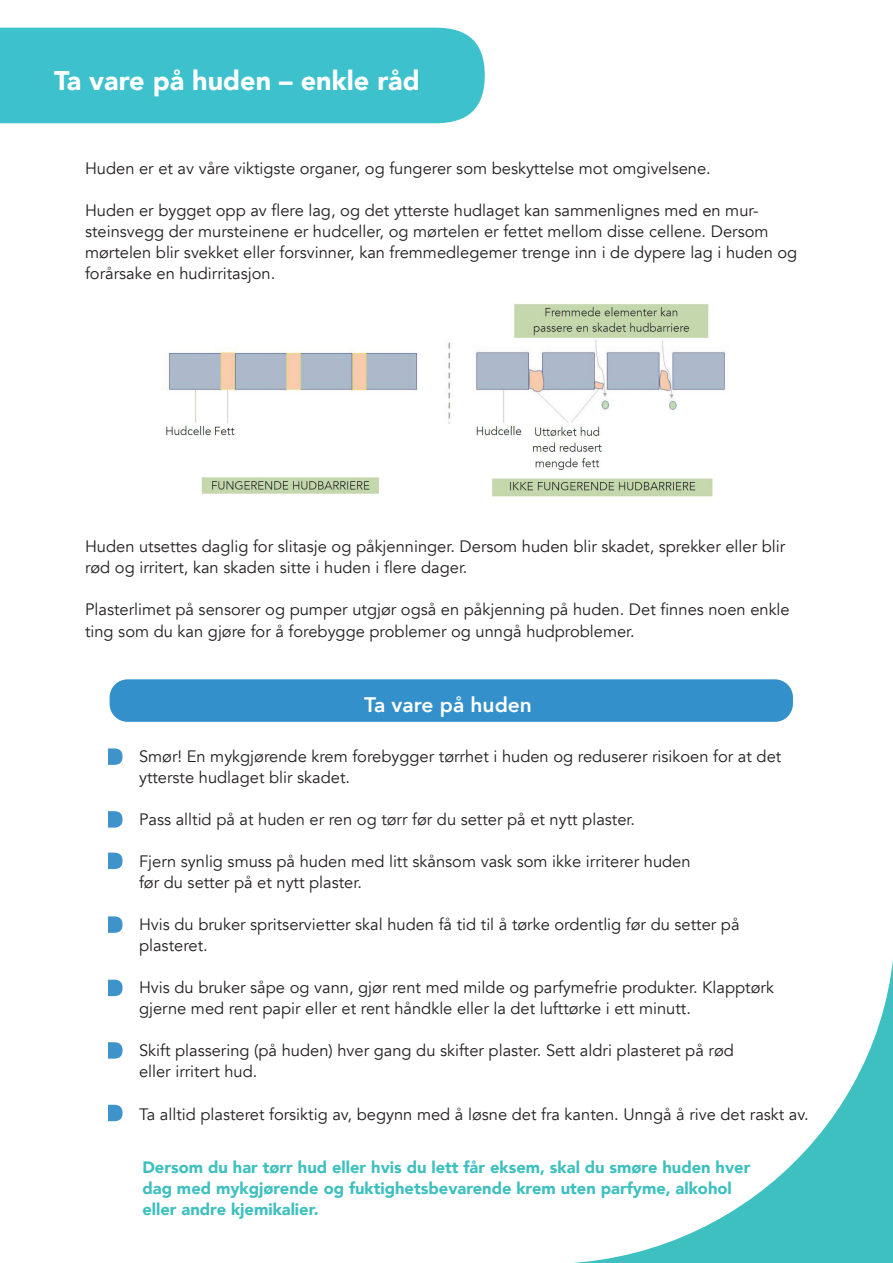
<style>
.page{position:relative;width:893px;height:1263px;background:#fff}
.page>*{position:absolute;margin:0;border:0;box-sizing:border-box;transform-origin:0 0}
.t1{font:900 27px "Avenir";color:#fff}
.t2{font:800 21px "Avenir";color:#fff}
.t3{font:16.5px/21px "Avenir";color:#231f20}
.t4{font:900 16.5px/21px "Avenir";color:#3dc0bf}
</style>
<div class="page">
<div style="left:0;top:28px;width:485px;height:95px;background:#3dc1cc"></div>
<div style="left:110px;top:679px;width:683px;height:43px;background:#3390cb;border-radius:18px"></div>
<svg style="left:573px;top:960px;width:320px;height:303px"></svg>
<svg style="left:108px;top:748px;width:15px;height:17px"></svg>
<svg style="left:108px;top:811px;width:15px;height:17px"></svg>
<svg style="left:108px;top:853px;width:15px;height:16px"></svg>
<svg style="left:108px;top:916px;width:15px;height:17px"></svg>
<svg style="left:108px;top:980px;width:15px;height:16px"></svg>
<svg style="left:108px;top:1042px;width:15px;height:17px"></svg>
<svg style="left:108px;top:1105px;width:15px;height:16px"></svg>
<svg style="left:580px;top:1262px;width:313px;height:1px"></svg>
<img style="left:165px;top:303px;width:561px;height:194px">
<p class="t1" style="left:54px;top:57px;width:367px">Ta vare på huden – enkle råd</p>
<p class="t3" style="left:85px;top:158px;width:627px">Huden er et av våre viktigste organer, og fungerer som beskyttelse mot omgivelsene.</p>
<p class="t3" style="left:85px;top:200px;width:714px">Huden er bygget opp av flere lag, og det ytterste hudlaget kan sammenlignes med en mur&shy;steinsvegg der mursteinene er hudceller, og mørtelen er fettet mellom disse cellene. Dersom mørtelen blir svekket eller forsvinner, kan fremmedlegemer trenge inn i de dypere lag i huden og forårsake en hudirritasjon.</p>
<p class="t3" style="left:85px;top:536px;width:702px">Huden utsettes daglig for slitasje og påkjenninger. Dersom huden blir skadet, sprekker eller blir rød og irritert, kan skaden sitte i huden i flere dager.</p>
<p class="t3" style="left:85px;top:599px;width:706px;line-height:21.6px">Plasterlimet på sensorer og pumper utgjør også en påkjenning på huden. Det finnes noen enkle ting som du kan gjøre for å forebygge problemer og unngå hudproblemer.</p>
<p class="t2" style="left:364px;top:685px;width:169px">Ta vare på huden</p>
<p class="t3" style="left:139px;top:746px;width:644px">Smør! En mykgjørende krem forebygger tørrhet i huden og reduserer risikoen for at det ytterste hudlaget blir skadet.</p>
<p class="t3" style="left:139px;top:809px;width:498px">Pass alltid på at huden er ren og tørr før du setter på et nytt plaster.</p>
<p class="t3" style="left:139px;top:851px;width:553px">Fjern synlig smuss på huden med litt skånsom vask som ikke irriterer huden før du setter på et nytt plaster.</p>
<p class="t3" style="left:139px;top:914px;width:602px">Hvis du bruker spritservietter skal huden få tid til å tørke ordentlig før du setter på plasteret.</p>
<p class="t3" style="left:139px;top:977px;width:636px">Hvis du bruker såpe og vann, gjør rent med milde og parfymefrie produkter. Klapptørk gjerne med rent papir eller et rent håndkle eller la det lufttørke i ett minutt.</p>
<p class="t3" style="left:139px;top:1040px;width:596px">Skift plassering (på huden) hver gang du skifter plaster. Sett aldri plasteret på rød eller irritert hud.</p>
<p class="t3" style="left:139px;top:1104px;width:671px">Ta alltid plasteret forsiktig av, begynn med å løsne det fra kanten. Unngå å rive det raskt av.</p>
<p class="t4" style="left:142px;top:1156px;width:609px">Dersom du har tørr hud eller hvis du lett får eksem, skal du smøre huden hver dag med mykgjørende og fuktighetsbevarende krem uten parfyme, alkohol eller andre kjemikalier.</p>
</div>
